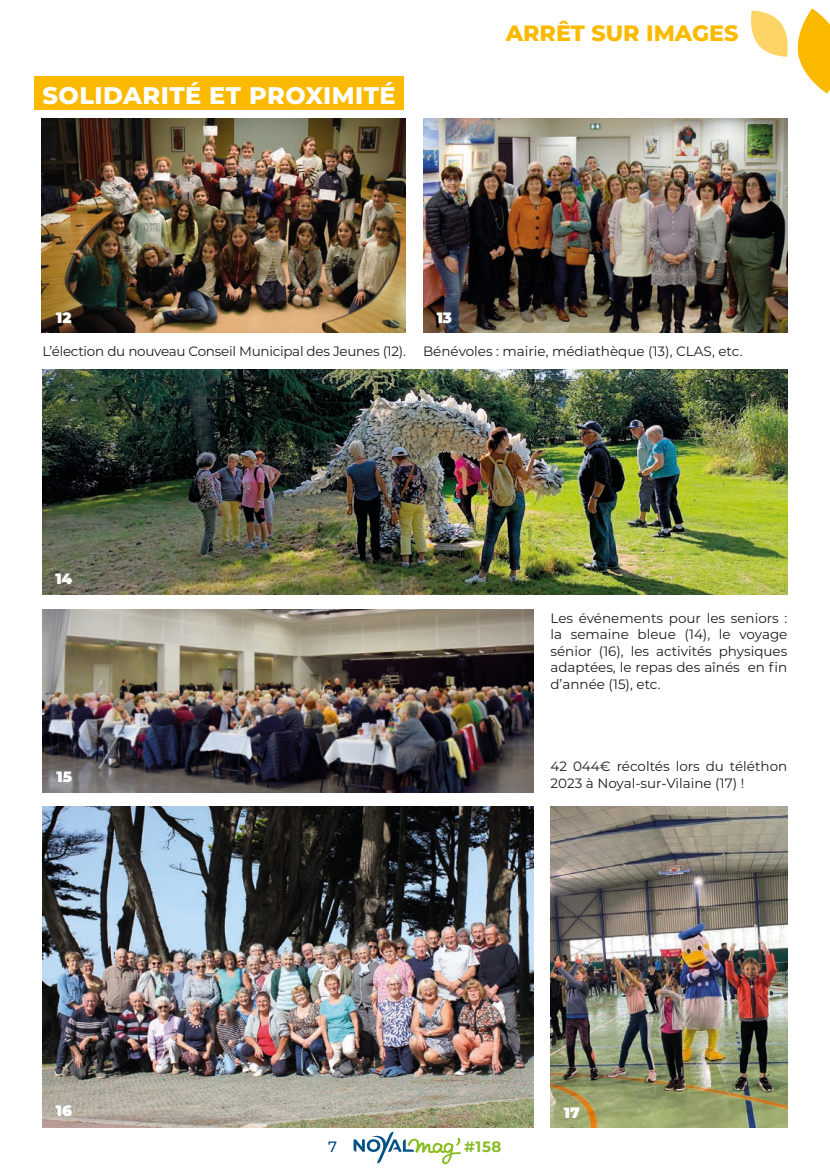
<style>
.page{position:relative;width:830px;height:1170px;background:#fff}
.page>*{position:absolute;margin:0;border:0;box-sizing:border-box;transform-origin:0 0}
.SURTITRE_JAUNE{font:800 24px "Montserrat";letter-spacing:.02em;color:#fff}
.t1{font:800 22.2px "Montserrat";color:#fbba00}
.t2{font:900 15px "Montserrat";color:#fff}
.t3{font:700 15px "Montserrat";color:#89bd28}
.t4{font:500 15px "Montserrat";color:#015387}
.t5{font:13.5px/16.5px "Montserrat";color:#1d1d1b;text-align:justify}
.t6{font:13.5px "Montserrat";letter-spacing:-.02em;color:#1d1d1b}
</style>
<div class="page">
<svg style="left:353px;top:1131px;width:107px;height:33px"></svg>
<img style="left:43px;top:609px;width:490px;height:183px">
<img style="left:43px;top:369px;width:744px;height:225px">
<img style="left:41px;top:118px;width:364px;height:215px">
<img style="left:423px;top:118px;width:364px;height:215px">
<img style="left:43px;top:806px;width:490px;height:321px">
<div style="left:34px;top:77px;width:369px;height:33px;background:#fbba00"></div>
<img style="left:550px;top:806px;width:237px;height:321px">
<svg style="left:751px;top:9px;width:78px;height:85px"></svg>
<p class="SURTITRE_JAUNE" style="left:43px;top:78px;width:354px">SOLIDARITÉ ET PROXIMITÉ</p>
<p class="t1" style="left:505px;top:17px;width:234px">ARRÊT SUR IMAGES</p>
<p class="t2" style="left:56px;top:307px;width:17px">12</p>
<p class="t2" style="left:436px;top:307px;width:17px">13</p>
<p class="t6" style="left:43px;top:342px;width:365px">L’élection du nouveau Conseil Municipal des Jeunes (12).</p>
<p class="t5" style="left:423px;top:342px;width:321px">Bénévoles : mairie, médiathèque (13), CLAS, etc.</p>
<p class="t2" style="left:55px;top:567px;width:18px">14</p>
<p class="t2" style="left:56px;top:765px;width:17px">15</p>
<p class="t2" style="left:56px;top:1098px;width:18px">16</p>
<p class="t5" style="left:550px;top:609px;width:238px">Les événements pour les seniors : la semaine bleue (14), le voyage sénior (16), les activités physiques adaptées, le repas des aînés en fin d’année (15), etc.</p>
<p class="t5" style="left:550px;top:757px;width:238px">42 044€ récoltés lors du téléthon<br>2023 à Noyal-sur-Vilaine (17) !</p>
<p class="t4" style="left:328px;top:1136px;width:10px">7</p>
<p class="t3" style="left:464px;top:1136px;width:39px">#158</p>
<p class="t2" style="left:563px;top:1101px;width:17px">17</p>
</div>
